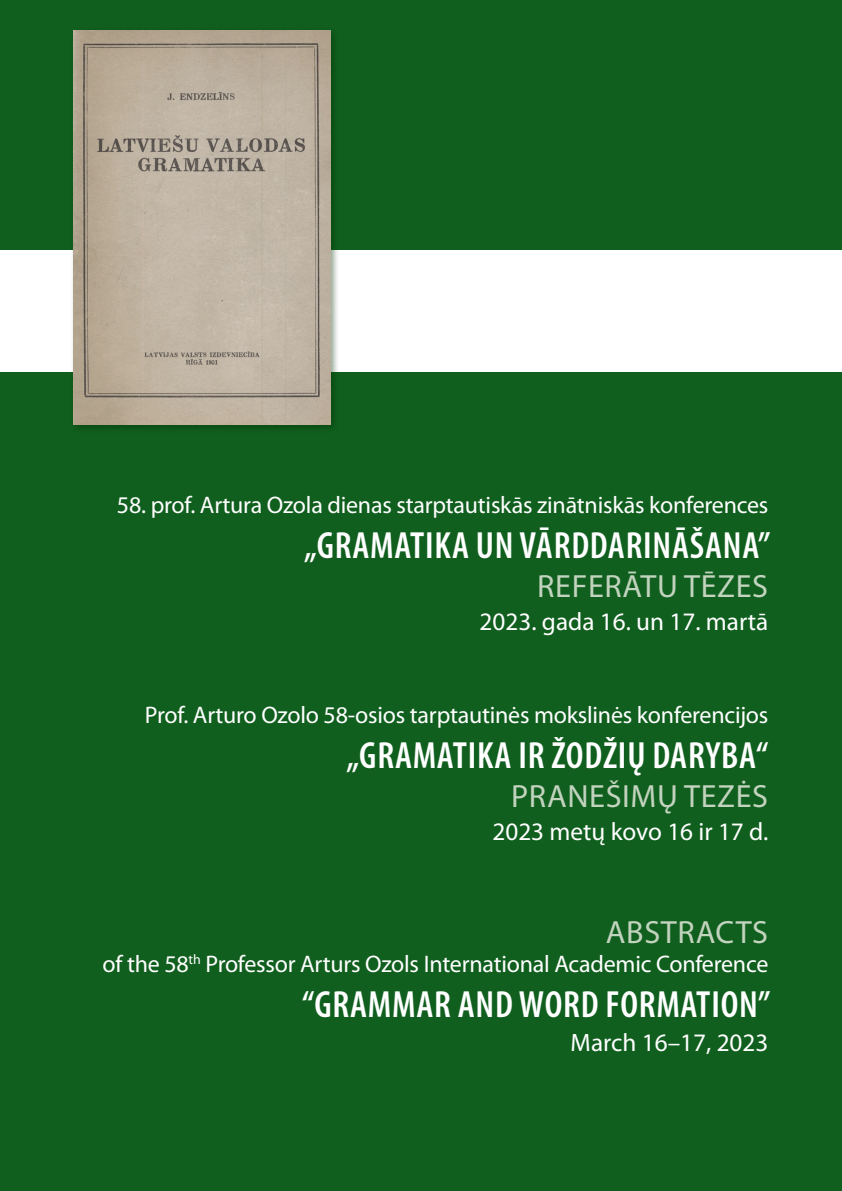
<style>
.page{position:relative;width:842px;height:1191px;background:#fff}
.page>*{position:absolute;margin:0;border:0;box-sizing:border-box;transform-origin:0 0}
.Paragraph_Style_2{font:600 condensed 38px "Myriad Pro";letter-spacing:.02em;color:#fff}
.Paragraph_Style_3{font:32.2px "Myriad Pro";letter-spacing:.02em;color:#c2d3be}
.Paragraph_Style_4{font:25.2px "Myriad Pro";color:#fff}
.Paragraph_Style_1{font:24px "Myriad Pro";letter-spacing:-.01em;color:#fff}
</style>
<div class="page">
<div style="left:0;top:0;width:842px;height:249px;background:#105f1e"></div>
<div style="left:0;top:372px;width:842px;height:819px;background:#105f1e"></div>
<div style="left:70px;top:27px;width:269px;height:406px;background:#003104;opacity:.44"></div>
<img style="left:74px;top:30px;width:256px;height:394px">
<p class="Paragraph_Style_1" style="left:117px;top:489px;width:653px">58. prof. Artura Ozola dienas starptautiskās zinātniskās konferences</p>
<p class="Paragraph_Style_2" style="left:304px;top:525px;width:468px">„GRAMATIKA UN VĀRDDARINĀŠANA”</p>
<p class="Paragraph_Style_3" style="left:537px;top:566px;width:232px">REFERĀTU TĒZES</p>
<p class="Paragraph_Style_4" style="left:480px;top:606px;width:290px">2023. gada 16. un 17. martā</p>
<p class="Paragraph_Style_1" style="left:145px;top:700px;width:625px">Prof. Arturo Ozolo 58-osios tarptautinės mokslinės konferencijos</p>
<p class="Paragraph_Style_2" style="left:347px;top:735px;width:423px">„GRAMATIKA IR ŽODŽIŲ DARYBA“</p>
<p class="Paragraph_Style_3" style="left:511px;top:776px;width:258px">PRANEŠIMŲ TEZĖS</p>
<p class="Paragraph_Style_4" style="left:492px;top:816px;width:277px">2023 metų kovo 16 ir 17 d.</p>
<p class="Paragraph_Style_3" style="left:606px;top:912px;width:164px">ABSTRACTS</p>
<p class="Paragraph_Style_1" style="left:103px;top:949px;width:667px">of the 58<sup>th</sup> Professor Arturs Ozols International Academic Conference</p>
<p class="Paragraph_Style_2" style="left:302px;top:984px;width:470px">“GRAMMAR AND WORD FORMATION”</p>
<p class="Paragraph_Style_4" style="left:571px;top:1026px;width:199px">March 16–17, 2023</p>
</div>
